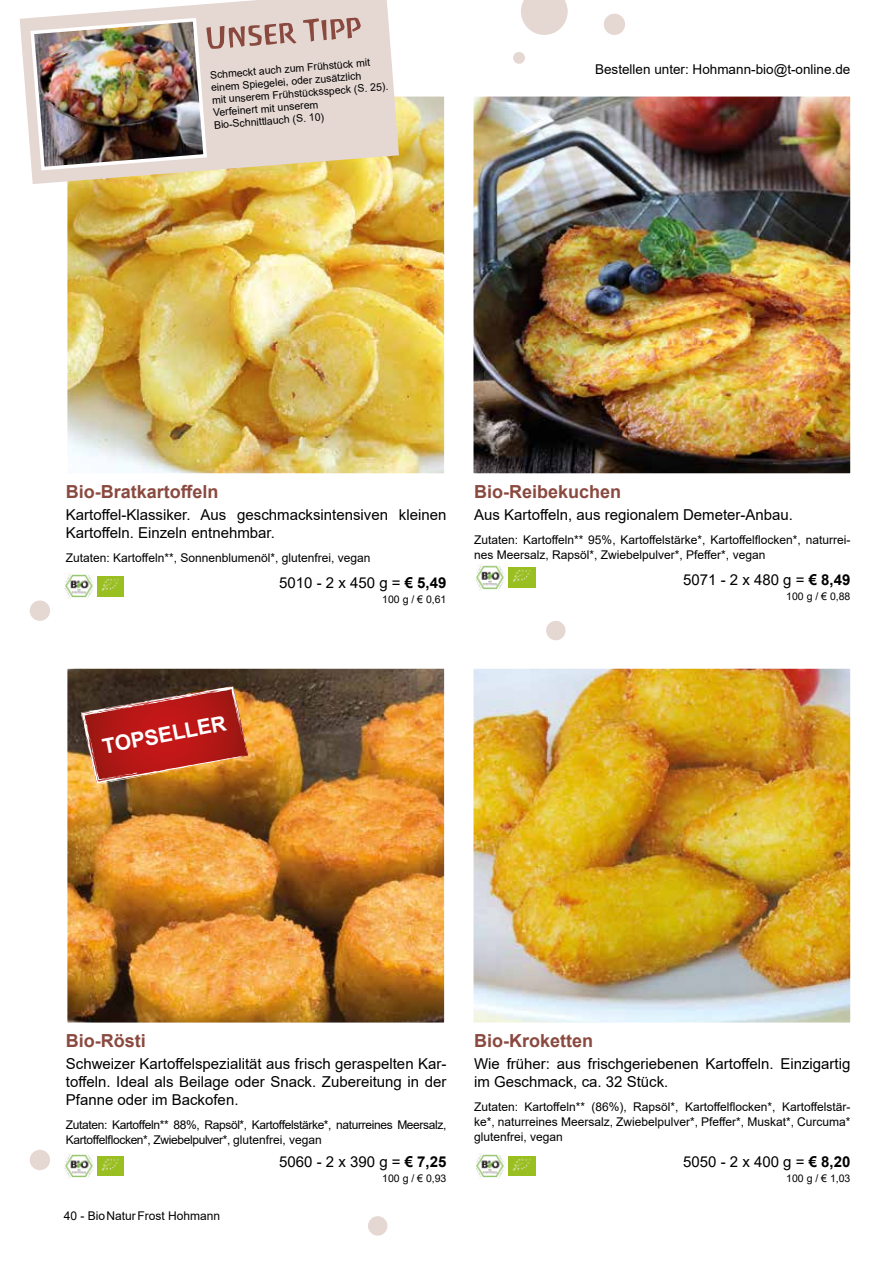
<style>
.page{position:relative;width:893px;height:1263px;background:#fff}
.page>*{position:absolute;margin:0;border:0;box-sizing:border-box;transform-origin:0 0}
.t1{font:700 21px "Arial";color:#fff}
.t2{font:700 18px "Arial";color:#8a493f}
.t3{font:15px/18px "Arial";color:#000}
.t4{font:13.5px "Arial";color:#000}
.t5{font:12px/15px "Arial";color:#000}
.t6{font:12px/15px "Arial";letter-spacing:-.03em;color:#000}
.t7{font:10.5px/12.6px "Arial";color:#000}
.s1{font-weight:700}
.s2{color:#fff}
</style>
<div class="page">
<svg style="left:521px;top:0;width:47px;height:35px"></svg>
<div style="left:604px;top:14px;width:21px;height:21px;background:#e5d7d2;border-radius:50%"></div>
<div style="left:513px;top:52px;width:12px;height:12px;background:#e5d7d2;border-radius:50%"></div>
<div style="left:30px;top:600px;width:20px;height:21px;background:#e5d7d2;border-radius:50%"></div>
<div style="left:30px;top:1150px;width:20px;height:20px;background:#e5d7d2;border-radius:50%"></div>
<div style="left:546px;top:621px;width:20px;height:19px;background:#e5d7d2;border-radius:50%"></div>
<div style="left:368px;top:1216px;width:19px;height:19px;background:#e5d7d2;border-radius:50%"></div>
<img style="left:68px;top:98px;width:375px;height:374px">
<div style="left:64px;top:94px;width:383px;height:382px;border:3px solid #fff"></div>
<img style="left:68px;top:670px;width:375px;height:351px">
<div style="left:64px;top:666px;width:383px;height:359px;border:3px solid #fff"></div>
<img style="left:474px;top:98px;width:375px;height:374px">
<div style="left:470px;top:94px;width:383px;height:382px;border:3px solid #fff"></div>
<img style="left:474px;top:670px;width:375px;height:351px">
<div style="left:470px;top:666px;width:383px;height:359px;border:3px solid #fff"></div>
<svg style="left:81px;top:685px;width:167px;height:99px;background:#aa3a26"></svg>
<img style="left:97px;top:576px;width:27px;height:20px">
<img style="left:65px;top:573px;width:29px;height:26px">
<img style="left:97px;top:1156px;width:27px;height:20px">
<img style="left:65px;top:1153px;width:29px;height:26px">
<img style="left:509px;top:567px;width:26px;height:20px">
<img style="left:476px;top:564px;width:29px;height:26px">
<img style="left:509px;top:1156px;width:26px;height:20px">
<img style="left:476px;top:1153px;width:29px;height:26px">
<svg style="left:20px;top:0;width:379px;height:184px;fill:#e5d7d2"></svg>
<img style="left:29px;top:16px;width:332px;height:156px">
<p class="t7" style="left:210px;top:68px;width:179px;rotate:-4deg">Schmeckt auch zum Frühstück mit einem Spiegelei, oder zusätzlich<br>mit unserem Frühstücksspeck (S. 25).<br>Verfeinert mit unserem<br>Bio-Schnittlauch (S. 10)</p>
<p class="t4" style="left:595px;top:60px;width:257px">Bestellen unter: Hohmann-bio@t-online.de</p>
<p class="t2" style="left:66px;top:479px;width:154px">Bio-Bratkartoffeln</p>
<p class="t3" style="left:66px;top:506px;width:382px">Kartoffel-Klassiker. Aus geschmacksintensiven kleinen<br>Kartoffeln. Einzeln entnehmbar.</p>
<p class="t5" style="left:66px;top:550px;width:306px">Zutaten: Kartoffeln**, Sonnenblumenöl*, glutenfrei, vegan</p>
<p class="t3" style="left:279px;top:574px;width:169px">5010 - 2 x 450 g = <span class="s1">€ 5,49</span></p>
<p class="t7" style="left:382px;top:593px;width:66px">100 g / € 0,61</p>
<p class="t2" style="left:474px;top:479px;width:149px">Bio-Reibekuchen</p>
<p class="t3" style="left:474px;top:506px;width:320px">Aus Kartoffeln, aus regionalem Demeter-Anbau.</p>
<p class="t5" style="left:474px;top:532px;width:378px">Zutaten: Kartoffeln** 95%, Kartoffelstärke*, Kartoffelflocken*, naturrei&shy;nes Meersalz, Rapsöl*, Zwiebelpulver*, Pfeffer*, vegan</p>
<p class="t3" style="left:683px;top:571px;width:169px">5071 - 2 x 480 g = <span class="s1">€ 8,49</span></p>
<p class="t7" style="left:786px;top:590px;width:66px">100 g / € 0,88</p>
<h1 class="t1" style="left:100px;top:732px;width:127px;rotate:-11deg">TOPSELLER</h1>
<p class="t2" style="left:66px;top:1028px;width:81px">Bio-Rösti</p>
<p class="t3" style="left:66px;top:1055px;width:382px;text-align:justify">Schweizer Kartoffelspezialität aus frisch geraspelten Kar&shy;toffeln. Ideal als Beilage oder Snack. Zubereitung in der Pfanne oder im Backofen.</p>
<p class="t6" style="left:66px;top:1117px;width:382px">Zutaten: Kartoffeln** 88%, Rapsöl*, Kartoffelstärke*, naturreines Meersalz,<br>Kartoffelflocken*, Zwiebelpulver*, glutenfrei, vegan</p>
<p class="t3" style="left:279px;top:1153px;width:169px">5060 - 2 x 390 g = <span class="s1">€ 7,25</span></p>
<p class="t7" style="left:382px;top:1172px;width:66px">100 g / € 0,93</p>
<p class="t5" style="left:64px;top:1209px;width:158px">40 - BioNaturFrost <span class="s2">Hohmann</span></p>
<p class="t2" style="left:474px;top:1028px;width:120px">Bio-Kroketten</p>
<p class="t3" style="left:474px;top:1055px;width:378px">Wie früher: aus frischgeriebenen Kartoffeln. Einzigartig im Geschmack, ca. 32 Stück.</p>
<p class="t5" style="left:474px;top:1099px;width:378px;text-align:justify">Zutaten: Kartoffeln** (86%), Rapsöl*, Kartoffelflocken*, Kartoffelstär&shy;ke*, naturreines Meersalz, Zwiebelpulver*, Pfeffer*, Muskat*, Curcuma* glutenfrei, vegan</p>
<p class="t3" style="left:683px;top:1153px;width:169px">5050 - 2 x 400 g = <span class="s1">€ 8,20</span></p>
<p class="t7" style="left:786px;top:1172px;width:66px">100 g / € 1,03</p>
</div>
